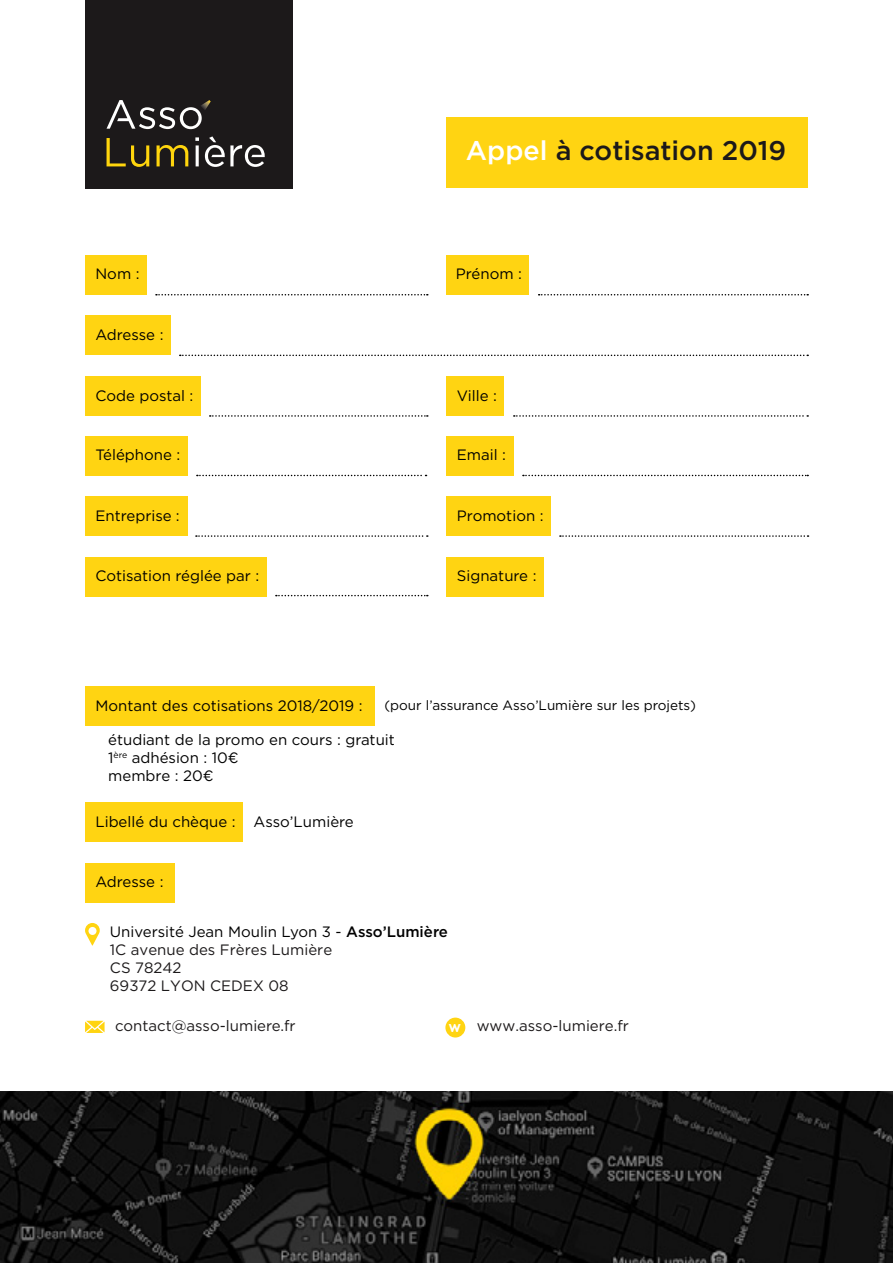
<style>
.page{position:relative;width:893px;height:1263px;background:#fff}
.page>*{position:absolute;margin:0;border:0;box-sizing:border-box;transform-origin:0 0}
.t1{font:500 27px "Gotham";color:#1c191a}
.t2{font:15px/18px "Gotham";color:#000}
.t3{font:15px/18px "Gotham";color:#1c191a}
.t4{font:700 15px "Century Gothic";color:#fff}
.t5{font:13.5px "Gotham";color:#000}
.s1{color:#fff}
.s2{color:#000}
.s3{font-weight:500;color:#000}
</style>
<div class="page">
<div style="left:446px;top:117px;width:362px;height:70px;background:#ffd412"></div>
<div style="left:85px;top:863px;width:89px;height:39px;background:#ffd412"></div>
<div style="left:85px;top:255px;width:62px;height:39px;background:#ffd412"></div>
<div style="left:446px;top:255px;width:83px;height:39px;background:#ffd412"></div>
<div style="left:85px;top:316px;width:86px;height:39px;background:#ffd412"></div>
<div style="left:85px;top:376px;width:116px;height:40px;background:#ffd412"></div>
<div style="left:446px;top:376px;width:58px;height:40px;background:#ffd412"></div>
<div style="left:446px;top:436px;width:68px;height:39px;background:#ffd412"></div>
<div style="left:85px;top:496px;width:102px;height:40px;background:#ffd412"></div>
<div style="left:446px;top:496px;width:105px;height:40px;background:#ffd412"></div>
<div style="left:446px;top:557px;width:98px;height:39px;background:#ffd412"></div>
<div style="left:85px;top:687px;width:289px;height:39px;background:#ffd412"></div>
<div style="left:85px;top:803px;width:157px;height:39px;background:#ffd412"></div>
<div style="left:445px;top:1017px;width:20px;height:20px;background:#ffd412;border-radius:50%"></div>
<svg style="left:85px;top:1021px;width:20px;height:12px"></svg>
<svg style="left:85px;top:923px;width:15px;height:23px"></svg>
<div style="left:85px;top:0;width:207px;height:188px;background:#1c191a"></div>
<svg style="left:107px;top:138px;width:42px;height:29px"></svg>
<svg style="left:157px;top:145px;width:31px;height:21px"></svg>
<hr style="left:196px;top:145px;width:3px;height:21px;background:#fff">
<svg style="left:195px;top:137px;width:4px;height:4px"></svg>
<svg style="left:205px;top:136px;width:60px;height:31px"></svg>
<svg style="left:107px;top:100px;width:104px;height:29px"></svg>
<img style="left:0;top:1092px;width:893px;height:171px">
<svg style="left:156px;top:294px;width:272px;height:1px"></svg>
<svg style="left:539px;top:294px;width:269px;height:1px"></svg>
<svg style="left:180px;top:355px;width:628px;height:1px"></svg>
<svg style="left:210px;top:415px;width:218px;height:2px"></svg>
<svg style="left:514px;top:415px;width:294px;height:2px"></svg>
<svg style="left:523px;top:475px;width:285px;height:1px"></svg>
<svg style="left:196px;top:535px;width:232px;height:2px"></svg>
<svg style="left:560px;top:535px;width:248px;height:2px"></svg>
<div style="left:85px;top:557px;width:182px;height:39px;background:#ffd412"></div>
<svg style="left:276px;top:595px;width:152px;height:1px"></svg>
<div style="left:85px;top:436px;width:103px;height:39px;background:#ffd412"></div>
<svg style="left:197px;top:475px;width:230px;height:1px"></svg>
<h1 class="t1" style="left:466px;top:133px;width:322px"><span class="s1">Appel</span> à cotisation 2019</h1>
<p class="t2" style="left:95px;top:265px;width:46px">Nom :</p>
<p class="t2" style="left:456px;top:265px;width:68px">Prénom :</p>
<p class="t2" style="left:95px;top:325px;width:70px">Adresse :</p>
<p class="t2" style="left:95px;top:386px;width:99px">Code postal :</p>
<p class="t2" style="left:457px;top:386px;width:41px">Ville :</p>
<p class="t2" style="left:95px;top:445px;width:86px">Téléphone :</p>
<p class="t2" style="left:457px;top:445px;width:51px">Email :</p>
<p class="t2" style="left:95px;top:506px;width:86px">Entreprise :</p>
<p class="t2" style="left:457px;top:506px;width:88px">Promotion :</p>
<p class="t2" style="left:95px;top:567px;width:165px">Cotisation réglée par :</p>
<p class="t2" style="left:457px;top:567px;width:81px">Signature :</p>
<p class="t2" style="left:95px;top:696px;width:269px">Montant des cotisations 2018/2019 :</p>
<p class="t5" style="left:384px;top:696px;width:313px">(pour l’assurance Asso’Lumière sur les projets)</p>
<p class="t2" style="left:108px;top:730px;width:288px">étudiant de la promo en cours : gratuit<br>1<sup>ère</sup> adhésion : 10€<br>membre : 20€</p>
<p class="t2" style="left:95px;top:812px;width:260px">Libellé du chèque : Asso’Lumière</p>
<p class="t2" style="left:95px;top:872px;width:70px">Adresse :</p>
<p class="t3" style="left:110px;top:922px;width:340px"><span class="s2">Université Jean Moulin Lyon 3 -</span> <span class="s3">Asso’Lumière<br></span>1C avenue des Frères Lumière<br>CS 78242<br>69372 LYON CEDEX 08</p>
<p class="t3" style="left:115px;top:1016px;width:182px">contact@asso-lumiere.fr</p>
<p class="t4" style="left:449px;top:1015px;width:13px">w</p>
<p class="t3" style="left:477px;top:1016px;width:154px">www.asso-lumiere.fr</p>
</div>
